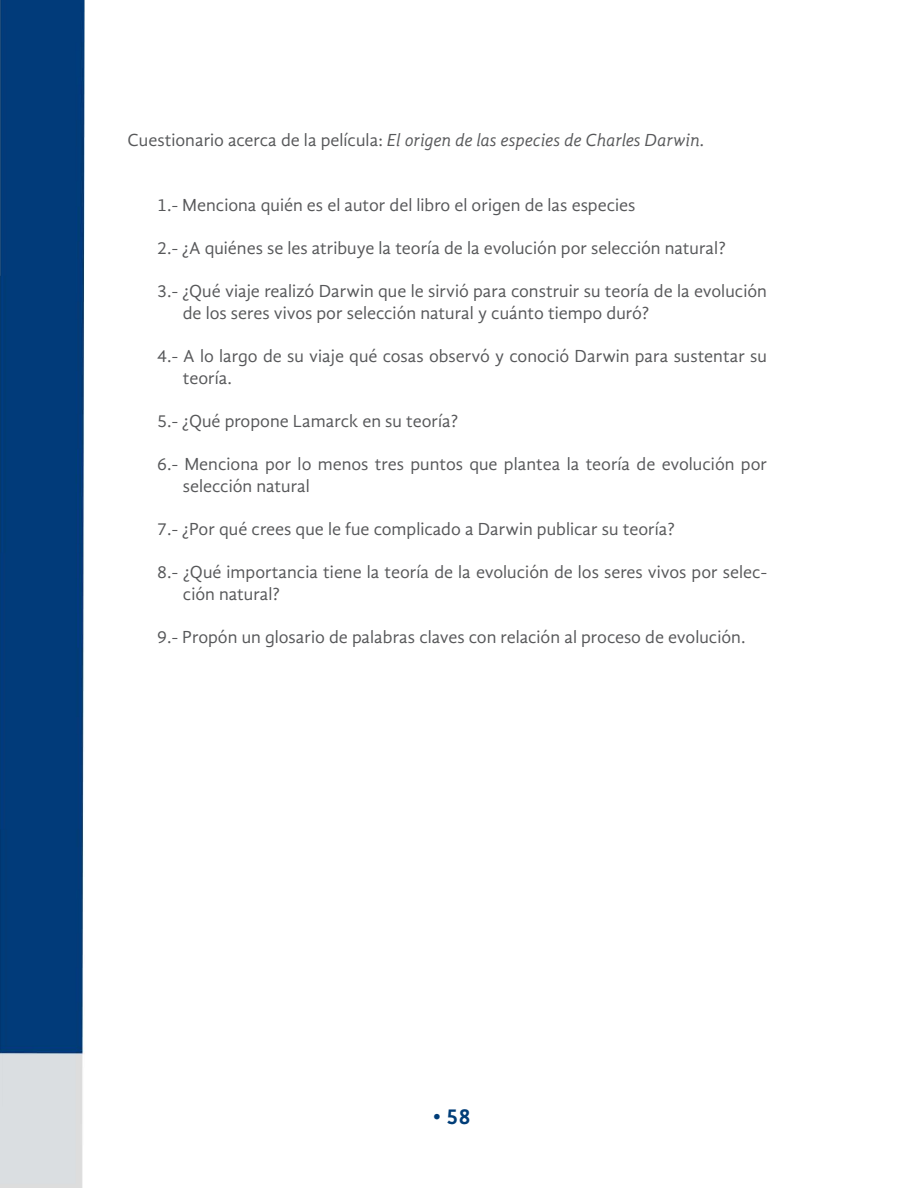
<style>
.page{position:relative;width:918px;height:1188px;background:#fff}
.page>*{position:absolute;margin:0;border:0;box-sizing:border-box;transform-origin:0 0}
.t1{font:700 22.5px "Gandhi Sans";color:#003d78}
.t2{font:18px/21.6px "Gandhi Sans";color:#57585a}
.t3{font:italic 18px "Gandhi Sans";color:#57585a}
.s1{font-style:normal}
.s2{font-weight:400;font-size:21px}
</style>
<div class="page">
<img style="left:0;top:0;width:85px;height:1188px">
<p class="t3" style="left:128px;top:130px;width:579px"><span class="s1">Cuestionario acerca de la película:</span> El origen de las especies de Charles Darwin.</p>
<p class="t2" style="left:157px;top:194px;width:480px">1.- Menciona quién es el autor del libro el origen de las especies</p>
<p class="t2" style="left:157px;top:237px;width:570px">2.- ¿A quiénes se les atribuye la teoría de la evolución por selección natural?</p>
<p class="t2" style="left:183px;top:281px;width:586px;text-indent:-26px">3.- ¿Qué viaje realizó Darwin que le sirvió para construir su teoría de la evolución de los seres vivos por selección natural y cuánto tiempo duró?</p>
<p class="t2" style="left:183px;top:345px;width:586px;text-indent:-26px">4.- A lo largo de su viaje qué cosas observó y conoció Darwin para sustentar su teoría.</p>
<p class="t2" style="left:157px;top:410px;width:302px">5.- ¿Qué propone Lamarck en su teoría?</p>
<p class="t2" style="left:183px;top:453px;width:586px;text-indent:-26px">6.- Menciona por lo menos tres puntos que plantea la teoría de evolución por selección natural</p>
<p class="t2" style="left:157px;top:518px;width:519px">7.- ¿Por qué crees que le fue complicado a Darwin publicar su teoría?</p>
<p class="t2" style="left:183px;top:561px;width:586px;text-indent:-26px">8.- ¿Qué importancia tiene la teoría de la evolución de los seres vivos por selec&shy;ción natural?</p>
<p class="t2" style="left:157px;top:626px;width:590px">9.- Propón un glosario de palabras claves con relación al proceso de evolución.</p>
<p class="t1" style="left:433px;top:1104px;width:40px"><span class="s2">•</span> 58</p>
</div>
